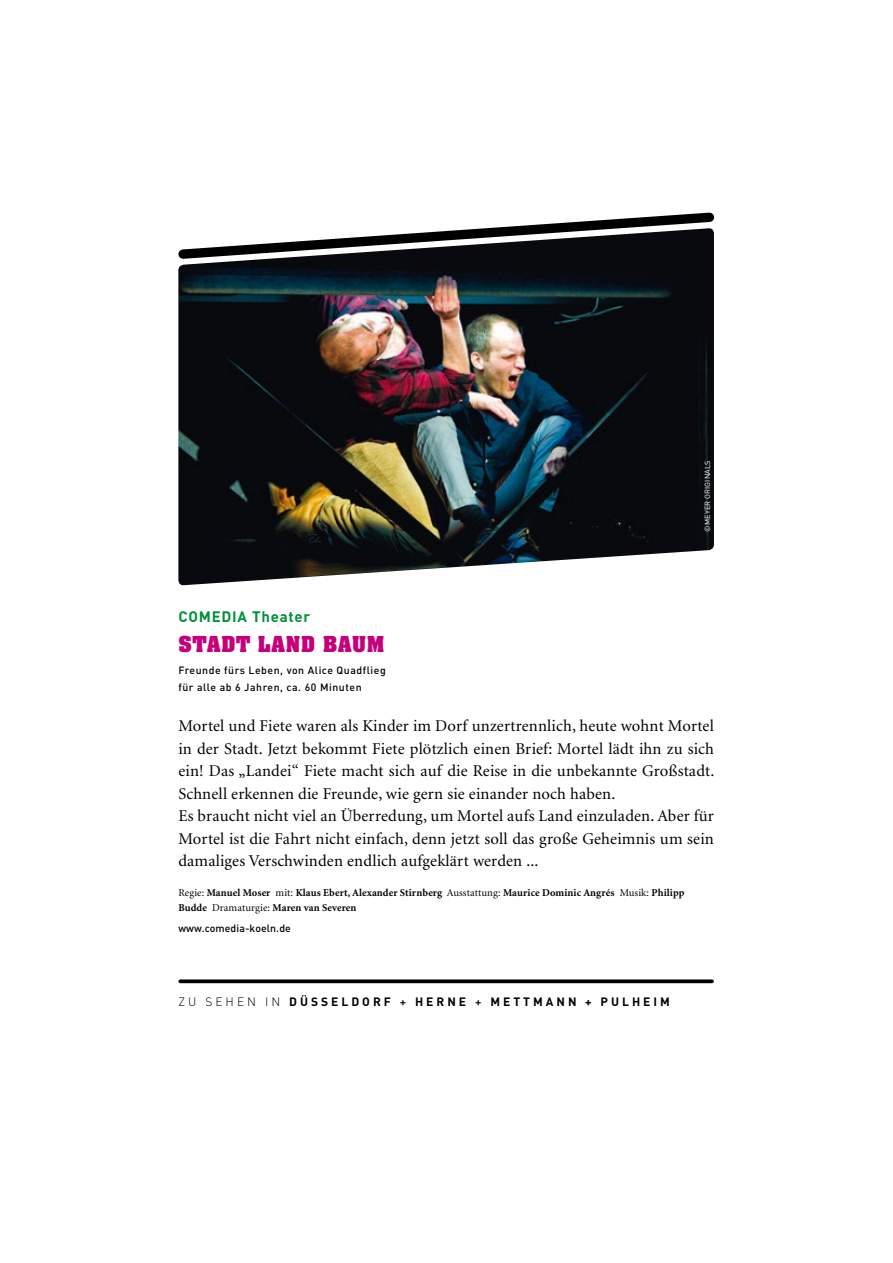
<style>
.page{position:relative;width:893px;height:1263px;background:#fff}
.page>*{position:absolute;margin:0;border:0;box-sizing:border-box;transform-origin:0 0}
.t1{font:700 18.75px "Aachen LT";color:#c5007b}
.t2{font:16.5px/22.5px "Minion LT";letter-spacing:.01em;color:#000}
.t3{font:700 15px "DIN";color:#009037}
.t4{font:700 12px "DIN";letter-spacing:.25em;color:#000}
.t5{font:700 10.5px/15px "Minion LT";letter-spacing:.01em;color:#000}
.t6{font:500 10.5px/16.5px "DIN";letter-spacing:.05em;color:#000}
.t7{font:500 10.5px "DIN";letter-spacing:.01em;color:#000}
.t8{font:7.5px "DIN";letter-spacing:.01em;color:#fff}
.s1{font-weight:400}
.s2{font-weight:300}
.s3{font-weight:500}
</style>
<div class="page">
<img style="left:178px;top:264px;width:536px;height:321px">
<svg style="left:178px;top:212px;width:537px;height:52px"></svg>
<svg style="left:180px;top:979px;width:532px;height:4px;background:#1e1e1e"></svg>
<p class="t8" style="left:703px;top:531px;width:73px;rotate:-90deg">©MEYER ORIGINALS</p>
<p class="t3" style="left:178px;top:606px;width:133px">COMEDIA THEATER</p>
<p class="t1" style="left:178px;top:630px;width:95px">STADT LAN</p>
<p class="t1" style="left:301px;top:630px;width:53px">D BAUM</p>
<p class="t6" style="left:178px;top:662px;width:209px">Freunde fürs Leben, von Alice Quadflieg für alle ab 6 Jahren, ca. 60 Minuten</p>
<p class="t2" style="left:178px;top:715px;width:538px">Mortel und Fiete waren als Kinder im Dorf unzertrennlich, heute wohnt Mortel in der Stadt. Jetzt bekommt Fiete plötzlich einen Brief: Mortel lädt ihn zu sich ein! Das „Landei“ Fiete macht sich auf die Reise in die unbekannte Großstadt.<br>Schnell erkennen die Freunde, wie gern sie einander noch haben.<br>Es braucht nicht viel an Überredung, um Mortel aufs Land einzuladen. Aber für Mortel ist die Fahrt nicht einfach, denn jetzt soll das große Geheimnis um sein damaliges Verschwinden endlich aufgeklärt werden ...</p>
<p class="t5" style="left:178px;top:885px;width:508px"><span class="s1">Regie:</span> Manuel Moser <span class="s1">mit:</span> Klaus Ebert, Alexander Stirnberg <span class="s1">Ausstattung:</span> Maurice Dominic Angrés <span class="s1">Musik:</span> Philipp<br>Budde <span class="s1">Dramaturgie:</span> Maren van Severen</p>
<p class="t7" style="left:178px;top:922px;width:114px">www.comedia-koeln.de</p>
<p class="t4" style="left:178px;top:994px;width:491px"><span class="s2">ZU SEHEN IN</span> DÜSSELD ORF <span class="s3">+</span> HERNE <span class="s3">+</span> METTM ANN + PULH EIM</p>
</div>
